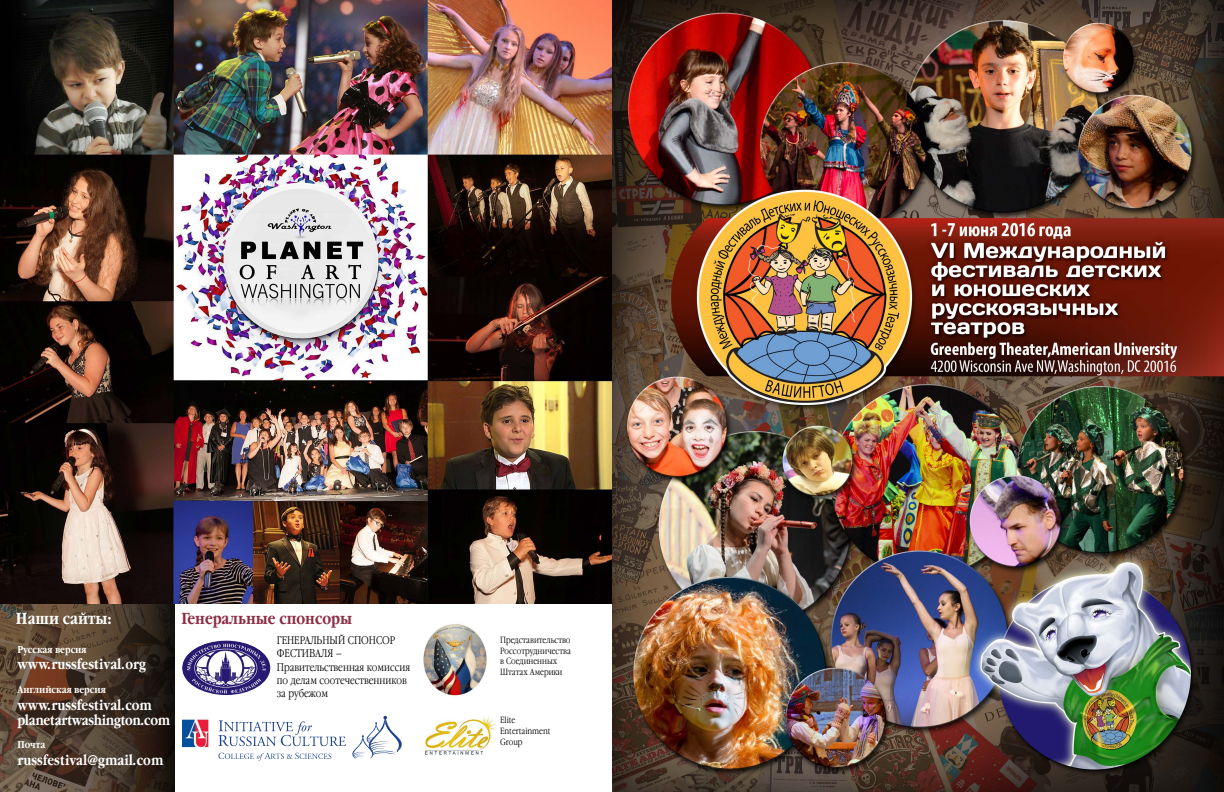
<style>
.page{position:relative;width:1224px;height:792px;background:#fff}
.page>*{position:absolute;margin:0;border:0;box-sizing:border-box;transform-origin:0 0}
.t1{font:700 16px "Garamond Narrow C";color:#8d2c44}
.t2{font:700 16px "Garamond Narrow C";color:#fff}
.t3{font:700 14px/15px "Garamond Narrow C";letter-spacing:-.025em;color:#fff}
.t4{font:700 14px "Garamond Narrow C";color:#fff}
.t5{font:11px/13.2px "Garamond Narrow C";color:#000}
.t6{font:700 10px "Garamond Narrow C";color:#fff}
.t7{font:9px/10.8px "Garamond Narrow C";color:#000}
</style>
<div class="page">
<img style="left:0;top:603px;width:174px;height:189px">
<img style="left:612px;top:0;width:612px;height:792px">
<svg style="left:352px;top:716px;width:50px;height:43px"></svg>
<svg style="left:218px;top:720px;width:128px;height:26px"></svg>
<svg style="left:218px;top:753px;width:113px;height:8px"></svg>
<img style="left:182px;top:720px;width:26px;height:27px">
<img style="left:182px;top:641px;width:88px;height:54px">
<img style="left:423px;top:624px;width:64px;height:72px">
<img style="left:425px;top:716px;width:71px;height:39px">
<img style="left:0;top:0;width:612px;height:603px">
<h1 class="t2" style="left:16px;top:610px;width:98px">Наши сайты:</h1>
<h1 class="t1" style="left:181px;top:610px;width:172px">Генеральные спонсоры</h1>
<p class="t6" style="left:17px;top:643px;width:71px">Русская версия</p>
<p class="t4" style="left:17px;top:657px;width:130px">www.russfestival.org</p>
<p class="t6" style="left:17px;top:684px;width:90px">Английская версия</p>
<p class="t3" style="left:17px;top:698px;width:154px">www.russfestival.com planetartwashington.com</p>
<p class="t6" style="left:17px;top:739px;width:29px">Почта</p>
<p class="t4" style="left:17px;top:752px;width:147px">russfestival@gmail.com</p>
<p class="t5" style="left:277px;top:634px;width:135px">ГЕНЕРАЛЬНЫЙ СПОНСОР<br>ФЕСТИВАЛЯ –<br>Правительственная комиссия по делам соотечественников за рубежом</p>
<p class="t7" style="left:500px;top:635px;width:72px">Представительство<br>Россотрудничества в Соединенных<br>Штатах Америки</p>
<p class="t7" style="left:500px;top:715px;width:52px">Elite<br>Entertainment<br>Group</p>
</div>
